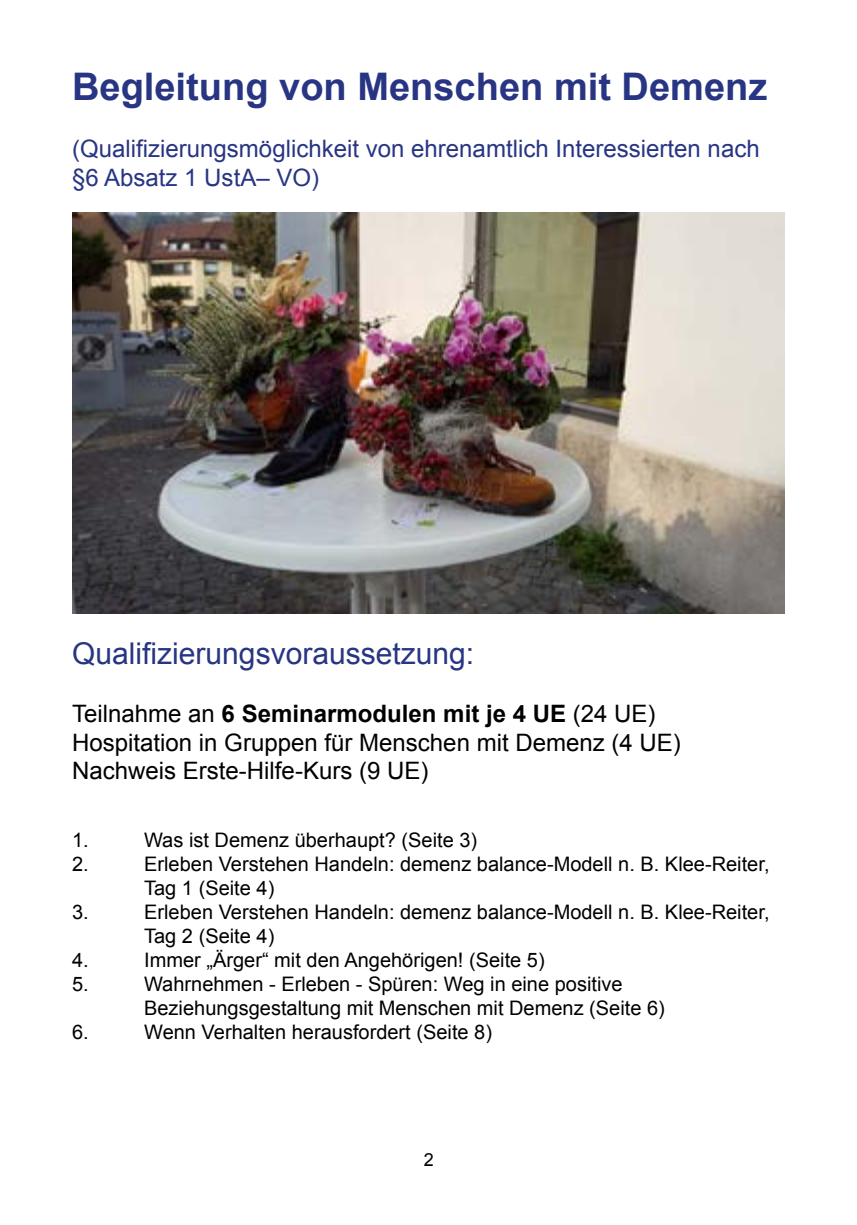
<style>
.page{position:relative;width:857px;height:1225px;background:#fff}
.page>*{position:absolute;margin:0;border:0;box-sizing:border-box;transform-origin:0 0}
.t1{font:700 38px "Arial";color:#283583}
.t2{font:30px "Arial";color:#283583}
.t3{font:24px/28.8px "Arial";color:#000}
.t4{font:24px/28.8px "Arial";color:#283583}
.t5{font:20px/24px "Arial";color:#000}
.t6{font:18px "Arial";color:#000}
.s1{font-weight:700}
</style>
<div class="page">
<img style="left:72px;top:213px;width:712px;height:400px">
<h1 class="t1" style="left:72px;top:61px;width:696px">Begleitung von Menschen mit Demenz</h1>
<p class="t4" style="left:72px;top:135px;width:688px">(Qualifizierungsmöglichkeit von ehrenamtlich Interessierten nach §6 Absatz 1 UstA– VO)</p>
<h2 class="t2" style="left:72px;top:634px;width:403px">Qualifizierungsvoraussetzung:</h2>
<p class="t3" style="left:72px;top:699px;width:610px">Teilnahme an <span class="s1">6 Seminarmodulen mit je 4 UE</span> (24 UE)<br>Hospitation in Gruppen für Menschen mit Demenz (4 UE)<br>Nachweis Erste-Hilfe-Kurs (9 UE)</p>
<p class="t5" style="left:72px;top:828px;width:18px">1.</p>
<p class="t5" style="left:144px;top:828px;width:334px">Was ist Demenz überhaupt? (Seite 3)</p>
<p class="t5" style="left:72px;top:852px;width:18px">2.</p>
<p class="t5" style="left:144px;top:852px;width:626px">Erleben Verstehen Handeln: demenz balance-Modell n. B. Klee-Reiter,<br>Tag 1 (Seite 4)</p>
<p class="t5" style="left:72px;top:900px;width:18px">3.</p>
<p class="t5" style="left:144px;top:900px;width:626px">Erleben Verstehen Handeln: demenz balance-Modell n. B. Klee-Reiter,<br>Tag 2 (Seite 4)</p>
<p class="t5" style="left:72px;top:948px;width:18px">4.</p>
<p class="t5" style="left:144px;top:948px;width:402px">Immer „Ärger“ mit den Angehörigen! (Seite 5)</p>
<p class="t5" style="left:72px;top:972px;width:18px">5.</p>
<p class="t5" style="left:144px;top:972px;width:522px">Wahrnehmen - Erleben - Spüren: Weg in eine positive<br>Beziehungsgestaltung mit Menschen mit Demenz (Seite 6)</p>
<p class="t5" style="left:72px;top:1020px;width:18px">6.</p>
<p class="t5" style="left:144px;top:1020px;width:349px">Wenn Verhalten herausfordert (Seite 8)</p>
<p class="t6" style="left:423px;top:1148px;width:12px">2</p>
</div>
